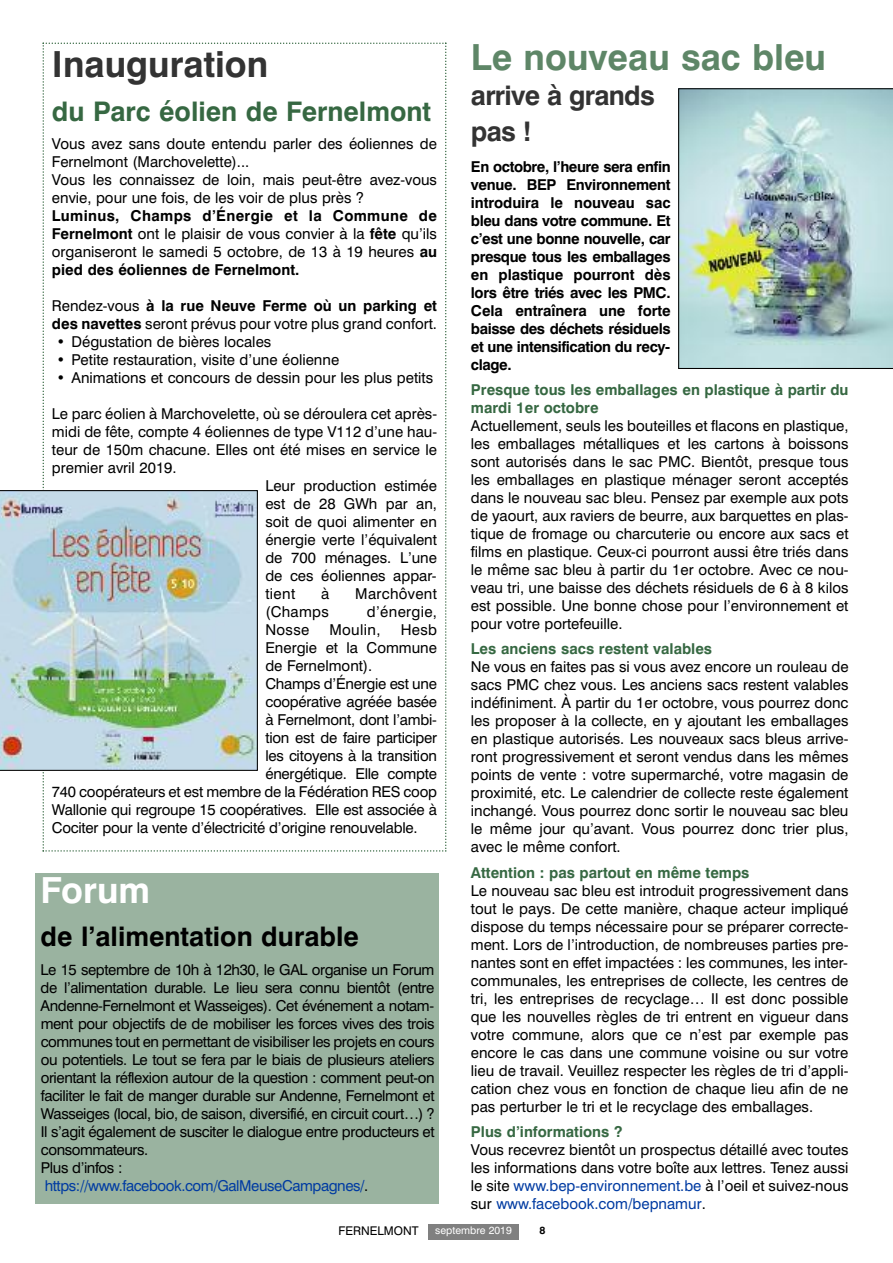
<style>
.page{position:relative;width:893px;height:1263px;background:#fff}
.page>*{position:absolute;margin:0;border:0;box-sizing:border-box;transform-origin:0 0}
.t1{font:700 36px "Swiss 721 BT";color:#5e8667}
.t2{font:700 36px "Swiss 721 BT";color:#333}
.t3{font:700 36px "Swiss 721 BT";color:#fff}
.t4{font:700 27px "Swiss 721 BT";color:#366842}
.t5{font:700 27px "Swiss 721 BT";color:#000}
.t6{font:700 27px/35.5px "Swiss 721 BT";letter-spacing:-.03em;color:#333}
.t7{font:15px/18px "Swiss 721 BT";letter-spacing:-.015em;color:#000;text-align:justify}
.t8{font:700 15px/18px "Swiss 721 BT";letter-spacing:-.025em;color:#000;text-align:justify}
.t9{font:700 15px/18px "Swiss 721 BT";color:#366842}
.t10{font:15px "Swiss 721 BT";letter-spacing:.02em;color:#000}
.t11{font:12px "Swiss 721 BT";color:#000}
.t12{font:10.5px "Swiss 721 BT";color:#fff}
.t13{font:700 10.5px "Swiss 721 BT";color:#000}
.s1{font-weight:400}
.s2{font-weight:700}
.s3{color:#003ba2}
</style>
<div class="page">
<div style="left:428px;top:1225px;width:90px;height:15px;background:#808080"></div>
<svg style="left:43px;top:43px;width:403px;height:809px"></svg>
<div style="left:36px;top:873px;width:403px;height:330px;background:#9ab3a0"></div>
<img style="left:0;top:490px;width:258px;height:281px">
<img style="left:678px;top:88px;width:215px;height:281px">
<h1 class="t2" style="left:52px;top:51px;width:218px">Inauguration</h1>
<h2 class="t4" style="left:52px;top:101px;width:381px">du Parc éolien de Fernelmont</h2>
<p class="t7" style="left:52px;top:136px;width:387px;text-align:left">Vous avez sans doute entendu parler des éoliennes de Fernelmont (Marchovelette)...<br>Vous les connaissez de loin, mais peut-être avez-vous envie, pour une fois, de les voir de plus près ?</p>
<p class="t8" style="left:52px;top:208px;width:387px">Luminus, Champs d’Énergie et la Commune de Fernelmont <span class="s1">ont le plaisir de vous convier à la</span> fête <span class="s1">qu’ils organiseront le samedi 5 octobre, de 13 à 19 heures</span> au pied des éoliennes de Fernelmont.</p>
<p class="t7" style="left:52px;top:298px;width:387px">Rendez-vous <span class="s2">à la rue Neuve Ferme où un parking et des navettes</span> seront prévus pour votre plus grand confort.</p>
<p class="t7" style="left:57px;top:334px;width:216px">• Dégustation de bières locales</p>
<p class="t7" style="left:57px;top:352px;width:284px">• Petite restauration, visite d’une éolienne</p>
<p class="t7" style="left:57px;top:370px;width:378px">• Animations et concours de dessin pour les plus petits</p>
<p class="t7" style="left:52px;top:406px;width:387px">Le parc éolien à Marchovelette, où se déroulera cet après-</p>
<p class="t7" style="left:52px;top:424px;width:387px">midi de fête, compte 4 éoliennes de type V112 d’une hau-</p>
<p class="t7" style="left:52px;top:442px;width:387px">teur de 150m chacune. Elles ont été mises en service le</p>
<p class="t7" style="left:52px;top:460px;width:126px">premier avril 2019.</p>
<p class="t7" style="left:265px;top:478px;width:173px">Leur production estimée</p>
<p class="t7" style="left:265px;top:496px;width:173px">est de 28 GWh par an,</p>
<p class="t7" style="left:265px;top:514px;width:173px">soit de quoi alimenter en</p>
<p class="t7" style="left:265px;top:532px;width:173px">énergie verte l’équivalent</p>
<p class="t7" style="left:265px;top:550px;width:173px">de 700 ménages. L’une</p>
<p class="t7" style="left:265px;top:568px;width:173px">de ces éoliennes appar-</p>
<p class="t7" style="left:265px;top:586px;width:31px">tient</p>
<p class="t7" style="left:321px;top:586px;width:10px">à</p>
<p class="t10" style="left:355px;top:588px;width:83px">Marchôvent</p>
<p class="t7" style="left:265px;top:604px;width:65px">(Champs</p>
<p class="t10" style="left:367px;top:606px;width:72px">d’énergie,</p>
<p class="t7" style="left:265px;top:622px;width:45px">Nosse</p>
<p class="t7" style="left:329px;top:622px;width:53px">Moulin,</p>
<p class="t7" style="left:401px;top:622px;width:38px">Hesb</p>
<p class="t7" style="left:265px;top:640px;width:173px">Energie et la Commune</p>
<p class="t7" style="left:265px;top:658px;width:108px">de Fernelmont).</p>
<p class="t7" style="left:265px;top:676px;width:173px">Champs d’Énergie est une</p>
<p class="t7" style="left:265px;top:694px;width:173px">coopérative agréée basée</p>
<p class="t7" style="left:265px;top:712px;width:173px">à Fernelmont, dont l’ambi-</p>
<p class="t7" style="left:265px;top:730px;width:173px">tion est de faire participer</p>
<p class="t7" style="left:265px;top:748px;width:173px">les citoyens à la transition</p>
<p class="t7" style="left:265px;top:766px;width:173px">énergétique. Elle compte</p>
<p class="t7" style="left:52px;top:784px;width:387px">740 coopérateurs et est membre de la Fédération RES coop</p>
<p class="t7" style="left:52px;top:802px;width:387px">Wallonie qui regroupe 15 coopératives. Elle est associée à</p>
<p class="t7" style="left:52px;top:820px;width:367px">Cociter pour la vente d’électricité d’origine renouvelable.</p>
<h1 class="t3" style="left:41px;top:877px;width:111px">Forum</h1>
<h2 class="t5" style="left:41px;top:927px;width:320px">de l’alimentation durable</h2>
<p class="t7" style="left:41px;top:962px;width:396px;text-align:left">Le 15 septembre de 10h à 12h30, le GAL organise un Forum de l’alimentation durable. Le lieu sera connu bientôt (entre Andenne-Fernelmont et Wasseiges). Cet événement a notam&shy;ment pour objectifs de de mobiliser les forces vives des trois communes tout en permettant de visibiliser les projets en cours ou potentiels. Le tout se fera par le biais de plusieurs ateliers orientant la réflexion autour de la question : comment peut-on faciliter le fait de manger durable sur Andenne, Fernelmont et Wasseiges (local, bio, de saison, diversifié, en circuit court…) ?<br>Il s’agit également de susciter le dialogue entre producteurs et consommateurs.<br>Plus d’infos : <span class="s3">https://www.facebook.com/GalMeuseCampagnes/</span>.</p>
<h1 class="t1" style="left:471px;top:44px;width:357px">Le nouveau sac bleu</h1>
<h2 class="t6" style="left:471px;top:81px;width:185px">arrive à grands pas !</h2>
<p class="t8" style="left:471px;top:159px;width:201px">En octobre, l’heure sera enfin venue. BEP Environnement introduira le nouveau sac bleu dans votre commune. Et c’est une bonne nouvelle, car presque tous les emballages en plastique pourront dès lors être triés avec les PMC.<br>Cela entraînera une forte baisse des déchets résiduels et une intensification du recy&shy;clage.</p>
<p class="t9" style="left:471px;top:382px;width:379px">Presque tous les emballages en plastique à partir du mardi 1er octobre</p>
<p class="t7" style="left:471px;top:418px;width:379px">Actuellement, seuls les bouteilles et flacons en plastique, les emballages métalliques et les cartons à boissons sont autorisés dans le sac PMC. Bientôt, presque tous les emballages en plastique ménager seront acceptés dans le nouveau sac bleu. Pensez par exemple aux pots de yaourt, aux raviers de beurre, aux barquettes en plas&shy;tique de fromage ou charcuterie ou encore aux sacs et films en plastique. Ceux-ci pourront aussi être triés dans le même sac bleu à partir du 1er octobre. Avec ce nou&shy;veau tri, une baisse des déchets résiduels de 6 à 8 kilos est possible. Une bonne chose pour l’environnement et pour votre portefeuille.</p>
<p class="t9" style="left:471px;top:641px;width:243px">Les anciens sacs restent valables</p>
<p class="t7" style="left:471px;top:659px;width:379px">Ne vous en faites pas si vous avez encore un rouleau de sacs PMC chez vous. Les anciens sacs restent valables indéfiniment. À partir du 1er octobre, vous pourrez donc les proposer à la collecte, en y ajoutant les emballages en plastique autorisés. Les nouveaux sacs bleus arrive&shy;ront progressivement et seront vendus dans les mêmes points de vente : votre supermarché, votre magasin de proximité, etc. Le calendrier de collecte reste également inchangé. Vous pourrez donc sortir le nouveau sac bleu le même jour qu’avant. Vous pourrez donc trier plus, avec le même confort.</p>
<p class="t9" style="left:471px;top:865px;width:280px">Attention : pas partout en même temps</p>
<p class="t7" style="left:471px;top:883px;width:379px">Le nouveau sac bleu est introduit progressivement dans tout le pays. De cette manière, chaque acteur impliqué dispose du temps nécessaire pour se préparer correcte&shy;ment. Lors de l’introduction, de nombreuses parties pre&shy;nantes sont en effet impactées : les communes, les inter&shy;communales, les entreprises de collecte, les centres de tri, les entreprises de recyclage… Il est donc possible que les nouvelles règles de tri entrent en vigueur dans votre commune, alors que ce n’est par exemple pas encore le cas dans une commune voisine ou sur votre lieu de travail. Veuillez respecter les règles de tri d’appli&shy;cation chez vous en fonction de chaque lieu afin de ne pas perturber le tri et le recyclage des emballages.</p>
<p class="t9" style="left:471px;top:1124px;width:153px">Plus d’informations ?</p>
<p class="t7" style="left:471px;top:1142px;width:379px">Vous recevrez bientôt un prospectus détaillé avec toutes les informations dans votre boîte aux lettres. Tenez aussi le site <span class="s3">www.bep-environnement.be</span> à l’oeil et suivez-nous sur <span class="s3">www.facebook.com/bepnamur</span>.</p>
<p class="t11" style="left:339px;top:1226px;width:82px">FERNELMONT</p>
<p class="t12" style="left:435px;top:1226px;width:78px">septembre 2019</p>
<p class="t13" style="left:540px;top:1226px;width:7px">8</p>
</div>
